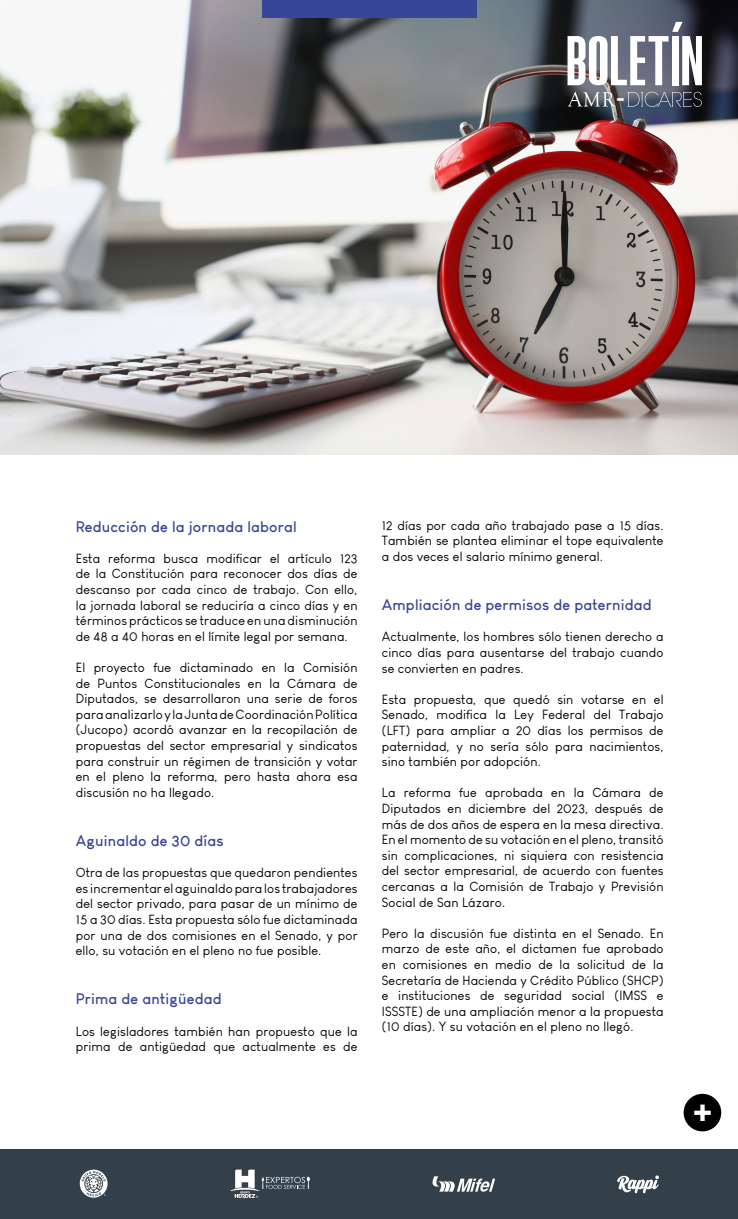
<style>
.page{position:relative;width:738px;height:1219px;background:#fff}
.page>*{position:absolute;margin:0;border:0;box-sizing:border-box;transform-origin:0 0}
.t1{font:55px "Pirrata";color:#fff}
.t2{font:30px "Tobago Poster";color:#fff}
.t3{font:23.1px "Pirrata";color:#fff}
.t4{font:700 15px "Louis George Cafe";letter-spacing:.01em;color:#374697}
.t5{font:13px/15.6px "Louis George Cafe";letter-spacing:.01em;color:#000;text-align:justify}
</style>
<div class="page">
<img style="left:1px;top:0;width:736px;height:454px">
<div style="left:0;top:1149px;width:737px;height:70px;background:#33404a"></div>
<div style="left:261px;top:0;width:215px;height:17px;background:#374697"></div>
<svg style="left:80px;top:1170px;width:27px;height:28px"></svg>
<svg style="left:617px;top:1175px;width:41px;height:18px"></svg>
<svg style="left:230px;top:1170px;width:79px;height:28px"></svg>
<svg style="left:432px;top:1176px;width:62px;height:16px"></svg>
<svg style="left:567px;top:92px;width:48px;height:15px"></svg>
<svg style="left:627px;top:92px;width:74px;height:15px"></svg>
<div style="left:683px;top:1094px;width:37px;height:37px;background:#000;border-radius:50%"></div>
<img style="left:0;top:0;width:1px;height:489px">
<svg style="left:671px;top:22px;width:11px;height:10px"></svg>
<h1 class="t1" style="left:565px;top:32px;width:139px">BOLETIN</h1>
<h3 class="t3" style="left:616px;top:86px;width:10px">-</h3>
<p class="t4" style="left:76px;top:517px;width:222px">Reducción de la jornada laboral</p>
<p class="t5" style="left:76px;top:550px;width:283px">Esta reforma busca modificar el artículo 123 de la Constitución para reconocer dos días de descanso por cada cinco de trabajo. Con ello, la jornada laboral se reduciría a cinco días y en términos prácticos se traduce en una disminución de 48 a 40 horas en el límite legal por semana.</p>
<p class="t5" style="left:76px;top:660px;width:283px">El proyecto fue dictaminado en la Comisión de Puntos Constitucionales en la Cámara de Diputados, se desarrollaron una serie de foros para analizarlo y la Junta de Coordinación Política (Jucopo) acordó avanzar en la recopilación de propuestas del sector empresarial y sindicatos para construir un régimen de transición y votar en el pleno la reforma, pero hasta ahora esa discusión no ha llegado.</p>
<p class="t4" style="left:76px;top:831px;width:149px">Aguinaldo de 30 días</p>
<p class="t5" style="left:76px;top:865px;width:283px">Otra de las propuestas que quedaron pendientes es incrementar el aguinaldo para los trabajadores del sector privado, para pasar de un mínimo de 15 a 30 días. Esta propuesta sólo fue dictaminada por una de dos comisiones en el Senado, y por ello, su votación en el pleno no fue posible.</p>
<p class="t4" style="left:76px;top:990px;width:147px">Prima de antigüedad</p>
<p class="t5" style="left:76px;top:1023px;width:283px">Los legisladores también han propuesto que la prima de antigüedad que actualmente es de</p>
<p class="t5" style="left:381px;top:517px;width:283px">12 días por cada año trabajado pase a 15 días.<br>También se plantea eliminar el tope equivalente a dos veces el salario mínimo general.</p>
<p class="t4" style="left:381px;top:595px;width:271px">Ampliación de permisos de paternidad</p>
<p class="t5" style="left:381px;top:629px;width:283px">Actualmente, los hombres sólo tienen derecho a cinco días para ausentarse del trabajo cuando se convierten en padres.</p>
<p class="t5" style="left:381px;top:691px;width:283px">Esta propuesta, que quedó sin votarse en el Senado, modifica la Ley Federal del Trabajo (LFT) para ampliar a 20 días los permisos de paternidad, y no sería sólo para nacimientos, sino también por adopción.</p>
<p class="t5" style="left:381px;top:785px;width:283px">La reforma fue aprobada en la Cámara de Diputados en diciembre del 2023, después de más de dos años de espera en la mesa directiva.<br>En el momento de su votación en el pleno, transitó sin complicaciones, ni siquiera con resistencia del sector empresarial, de acuerdo con fuentes cercanas a la Comisión de Trabajo y Previsión Social de San Lázaro.</p>
<p class="t5" style="left:381px;top:925px;width:283px">Pero la discusión fue distinta en el Senado. En marzo de este año, el dictamen fue aprobado en comisiones en medio de la solicitud de la Secretaría de Hacienda y Crédito Público (SHCP) e instituciones de seguridad social (IMSS e ISSSTE) de una ampliación menor a la propuesta (10 días). Y su votación en el pleno no llegó.</p>
<h2 class="t2" style="left:691px;top:1092px;width:21px">+</h2>
</div>
